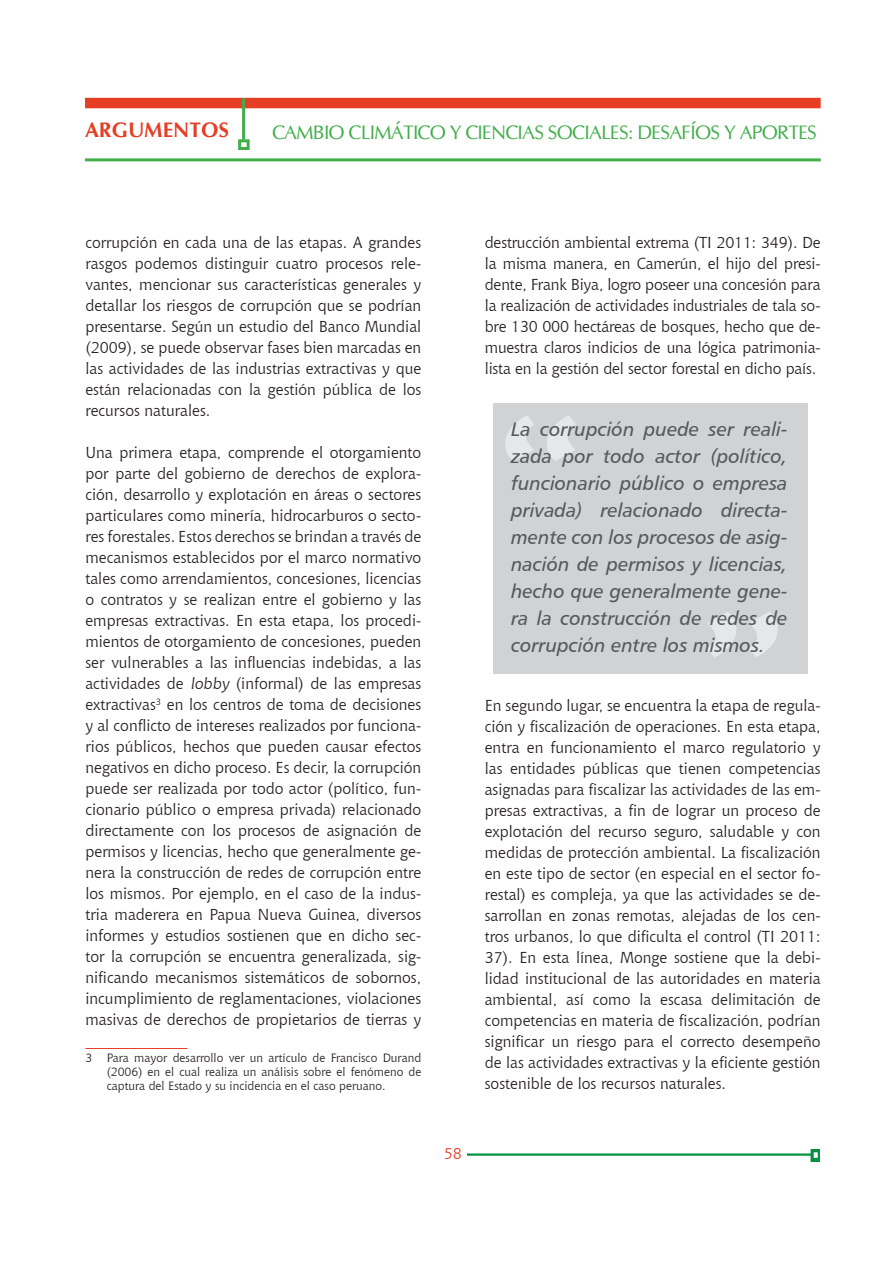
<style>
.page{position:relative;width:893px;height:1263px;background:#fff}
.page>*{position:absolute;margin:0;border:0;box-sizing:border-box;transform-origin:0 0}
.Pies{font:229.95px "Chianti BT";color:#e6e7e9}
.pies2{font:229.95px "Chianti BT";color:#e6e7e9}
.t1{font:700 21px "CG Omega";color:#e53e25}
.Sacada{font:19.5px/27px "Humanist 777 BT Italic B";color:#57585a;text-align:justify}
.Texto_art{font:19.5px "CG Omega";letter-spacing:-.04em;color:#40ae49}
.Texto_art-2{font:15.75px/21px "Chianti BT";color:#231f20;text-align:justify}
.t2{font:15.75px "Chianti BT";color:#e53e25}
.Pies-2{font:12px/14.4px "Chianti BT";color:#231f20;text-align:justify}
</style>
<div class="page">
<img style="left:467px;top:1150px;width:353px;height:12px">
<div style="left:85px;top:98px;width:736px;height:10px;background:#e53e25"></div>
<hr style="left:242px;top:98px;width:3px;height:42px;background:#40ae49">
<div style="left:238px;top:139px;width:12px;height:11px;border:3px solid #40ae49"></div>
<hr style="left:85px;top:158px;width:736px;height:3px;background:#40ae49">
<div style="left:494px;top:404px;width:314px;height:270px;background:#d1d2d4"></div>
<svg style="left:505px;top:415px;width:71px;height:46px"></svg>
<svg style="left:707px;top:612px;width:71px;height:45px"></svg>
<hr style="left:85px;top:1048px;width:102px;height:1px;background:#e53e25">
<h2 class="t1" style="left:85px;top:117px;width:146px">ARGUMENTOS</h2>
<p class="Texto_art" style="left:272px;top:121px;width:546px">CAMBIO CLIMÁTICO Y CIENCIAS SOCIALES: DESAFÍOS Y APORTES</p>
<p class="Texto_art-2" style="left:85px;top:231px;width:337px">corrupción en cada una de las etapas. A grandes rasgos podemos distinguir cuatro procesos rele&shy;vantes, mencionar sus características generales y detallar los riesgos de corrupción que se podrían presentarse. Según un estudio del Banco Mundial (2009), se puede observar fases bien marcadas en las actividades de las industrias extractivas y que están relacionadas con la gestión pública de los recursos naturales.</p>
<p class="Texto_art-2" style="left:85px;top:441px;width:337px">Una primera etapa, comprende el otorgamiento por parte del gobierno de derechos de explora&shy;ción, desarrollo y explotación en áreas o sectores particulares como minería, hidrocarburos o secto&shy;res forestales. Estos derechos se brindan a través de mecanismos establecidos por el marco normativo tales como arrendamientos, concesiones, licencias o contratos y se realizan entre el gobierno y las empresas extractivas. En esta etapa, los procedi&shy;mientos de otorgamiento de concesiones, pueden ser vulnerables a las influencias indebidas, a las actividades de lobby (informal) de las empresas extractivas<sup>3</sup> en los centros de toma de decisiones y al conflicto de intereses realizados por funciona&shy;rios públicos, hechos que pueden causar efectos negativos en dicho proceso. Es decir, la corrupción puede ser realizada por todo actor (político, fun&shy;cionario público o empresa privada) relacionado directamente con los procesos de asignación de permisos y licencias, hecho que generalmente ge&shy;nera la construcción de redes de corrupción entre los mismos. Por ejemplo, en el caso de la indus&shy;tria maderera en Papua Nueva Guinea, diversos informes y estudios sostienen que en dicho sec&shy;tor la corrupción se encuentra generalizada, sig&shy;nificando mecanismos sistemáticos de sobornos, incumplimiento de reglamentaciones, violaciones masivas de derechos de propietarios de tierras y</p>
<p class="Pies-2" style="left:107px;top:1050px;width:316px;text-indent:-21px">3 Para mayor desarrollo ver un artículo de Francisco Durand (2006) en el cual realiza un análisis sobre el fenómeno de captura del Estado y su incidencia en el caso peruano.</p>
<p class="t2" style="left:444px;top:1142px;width:20px">58</p>
<p class="Texto_art-2" style="left:485px;top:231px;width:337px">destrucción ambiental extrema (TI 2011: 349). De la misma manera, en Camerún, el hijo del presi&shy;dente, Frank Biya, logro poseer una concesión para la realización de actividades industriales de tala so&shy;bre 130 000 hectáreas de bosques, hecho que de&shy;muestra claros indicios de una lógica patrimonia&shy;lista en la gestión del sector forestal en dicho país.</p>
<p class="Pies" style="left:485px;top:346px;width:111px">“</p>
<p class="Sacada" style="left:511px;top:415px;width:278px">La corrupción puede ser reali&shy;zada por todo actor (político, funcionario público o empresa privada) relacionado directa&shy;mente con los procesos de asig&shy;nación de permisos y licencias, hecho que generalmente gene&shy;ra la construcción de redes de corrupción entre los mismos.</p>
<p class="pies2" style="left:688px;top:542px;width:111px">”</p>
<p class="Texto_art-2" style="left:485px;top:694px;width:337px">En segundo lugar, se encuentra la etapa de regula&shy;ción y fiscalización de operaciones. En esta etapa, entra en funcionamiento el marco regulatorio y las entidades públicas que tienen competencias asignadas para fiscalizar las actividades de las em&shy;presas extractivas, a fin de lograr un proceso de explotación del recurso seguro, saludable y con medidas de protección ambiental. La fiscalización en este tipo de sector (en especial en el sector fo&shy;restal) es compleja, ya que las actividades se de&shy;sarrollan en zonas remotas, alejadas de los cen&shy;tros urbanos, lo que dificulta el control (TI 2011:<br>37). En esta línea, Monge sostiene que la debi&shy;lidad institucional de las autoridades en materia ambiental, así como la escasa delimitación de competencias en materia de fiscalización, podrían significar un riesgo para el correcto desempeño de las actividades extractivas y la eficiente gestión sostenible de los recursos naturales.</p>
</div>
